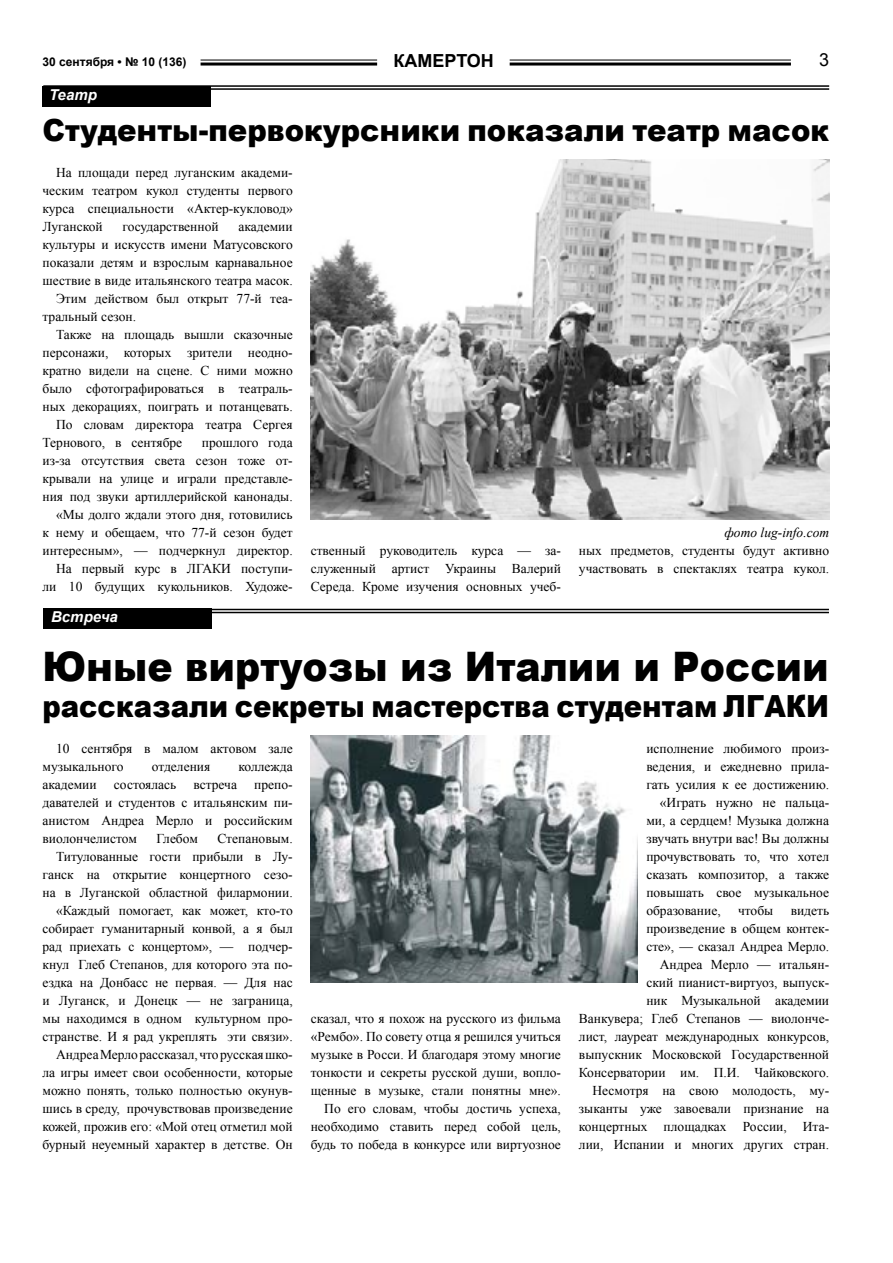
<style>
.page{position:relative;width:893px;height:1263px;background:#fff}
.page>*{position:absolute;margin:0;border:0;box-sizing:border-box;transform-origin:0 0}
.t1{font:900 40.65px "Arial";color:#000;scale:.93 1}
.t2{font:900 30.45px "Arial";color:#000;scale:.9 1}
.t3{font:900 30.45px "Arial";color:#000;scale:.96 1}
.t4{font:700 18px "Arial";color:#000}
.t5{font:18px "Arial";color:#000}
.t6{font:italic 700 15px "Arial";color:#fff}
.t7{font:italic 13.65px "Times New Roman";color:#000101}
.t8{font:13.5px/18px "Times New Roman";color:#000;text-align:right}
.t9{font:700 12px "Arial";color:#000}
</style>
<div class="page">
<hr style="left:510px;top:60px;width:281px;height:1px;background:#000">
<hr style="left:510px;top:63px;width:281px;height:3px;background:#000">
<hr style="left:201px;top:60px;width:176px;height:1px;background:#000">
<hr style="left:201px;top:63px;width:176px;height:3px;background:#000">
<hr style="left:43px;top:88px;width:786px;height:2px;background:#000">
<hr style="left:43px;top:85px;width:786px;height:2px;background:#000">
<div style="left:43px;top:86px;width:168px;height:21px;background:#000"></div>
<hr style="left:43px;top:612px;width:786px;height:1px;background:#000">
<hr style="left:43px;top:609px;width:786px;height:1px;background:#000">
<div style="left:43px;top:609px;width:169px;height:20px;background:#000"></div>
<img style="left:310px;top:159px;width:519px;height:361px">
<img style="left:311px;top:735px;width:327px;height:247px">
<p class="t9" style="left:43px;top:54px;width:146px">30 сентября • № 10 (136)</p>
<h3 class="t4" style="left:394px;top:49px;width:102px">КАМЕРТОН</h3>
<h3 class="t5" style="left:819px;top:48px;width:12px">3</h3>
<p class="t6" style="left:49px;top:85px;width:49px">Театр</p>
<h2 class="t3" style="left:43px;top:108px;width:821px">Студенты-первокурсники показали театр масок</h2>
<p class="t8" style="left:43px;top:163px;width:252px;text-align:justify;text-indent:14px">На площади перед луганским академи&shy;ческим театром кукол студенты первого курса специальности «Актер-кукловод» Луганской</p>
<p class="t8" style="left:123px;top:217px;width:98px">государственной</p>
<p class="t8" style="left:239px;top:217px;width:56px">академии</p>
<p class="t8" style="left:43px;top:235px;width:252px">культуры и искусств имени Матусовского</p>
<p class="t8" style="left:43px;top:253px;width:252px">показали детям и взрослым карнавальное</p>
<p class="t8" style="left:43px;top:271px;width:252px">шествие в виде итальянского театра масок.</p>
<p class="t8" style="left:56px;top:289px;width:238px">Этим действом был открыт 77-й теа-</p>
<p class="t8" style="left:43px;top:307px;width:95px">тральный сезон.</p>
<p class="t8" style="left:56px;top:325px;width:238px">Также на площадь вышли сказочные</p>
<p class="t8" style="left:43px;top:343px;width:252px">персонажи, которых зрители неодно-</p>
<p class="t8" style="left:43px;top:361px;width:252px">кратно видели на сцене. С ними можно</p>
<p class="t8" style="left:43px;top:379px;width:252px">было сфотографироваться в театраль-</p>
<p class="t8" style="left:43px;top:397px;width:252px">ных декорациях, поиграть и потанцевать.</p>
<p class="t8" style="left:56px;top:415px;width:238px">По словам директора театра Сергея</p>
<p class="t8" style="left:43px;top:433px;width:141px">Тернового, в сентябре</p>
<p class="t8" style="left:43px;top:433px;width:252px">прошлого года<br>из-за отсутствия света сезон тоже от&shy;крывали на улице и играли представле&shy;ния под звуки артиллерийской канонады. «Мы долго ждали этого дня, готовились<br>к нему и обещаем, что 77-й сезон будет интересным», — подчеркнул директор.<br>На первый курс в ЛГАКИ поступи&shy;ли 10 будущих кукольников. Художе-</p>
<p class="t8" style="left:311px;top:541px;width:252px;text-align:justify">ственный руководитель курса — за&shy;служенный артист Украины Валерий Середа. Кроме изучения основных учеб-</p>
<p class="t7" style="left:724px;top:523px;width:106px">фото lug-info.com</p>
<p class="t8" style="left:579px;top:541px;width:252px;text-align:left">ных предметов, студенты будут активно участвовать в спектаклях театра кукол.</p>
<p class="t6" style="left:51px;top:607px;width:68px">Встреча</p>
<h1 class="t1" style="left:43px;top:637px;width:847px">Юные виртуозы из Италии и России</h1>
<h2 class="t2" style="left:43px;top:684px;width:875px">рассказали секреты мастерства студентам ЛГАКИ</h2>
<p class="t8" style="left:43px;top:739px;width:252px;text-align:left;text-indent:14px">10 сентября в малом актовом зале музыкального</p>
<p class="t8" style="left:646px;top:739px;width:184px">исполнение любимого произ-</p>
<p class="t8" style="left:646px;top:757px;width:184px">ведения, и ежедневно прила-</p>
<p class="t8" style="left:646px;top:775px;width:184px">гать усилия к ее достижению.</p>
<p class="t8" style="left:660px;top:793px;width:171px">«Играть нужно не пальца-</p>
<p class="t8" style="left:646px;top:811px;width:184px">ми, а сердцем! Музыка должна</p>
<p class="t8" style="left:646px;top:829px;width:184px">звучать внутри вас! Вы должны</p>
<p class="t8" style="left:646px;top:847px;width:184px">прочувствовать то, что хотел</p>
<p class="t8" style="left:646px;top:865px;width:184px">сказать композитор, а также</p>
<p class="t8" style="left:646px;top:883px;width:184px">повышать свое музыкальное</p>
<p class="t8" style="left:646px;top:901px;width:76px">образование,</p>
<p class="t8" style="left:738px;top:901px;width:37px">чтобы</p>
<p class="t8" style="left:152px;top:757px;width:60px">отделения</p>
<p class="t8" style="left:239px;top:757px;width:56px">коллежда</p>
<p class="t8" style="left:43px;top:775px;width:252px;text-align:justify;text-indent:212px">препо&shy;давателей и студентов с итальянским пи&shy;анистом Андреа Мерло и российским виолончелистом</p>
<p class="t8" style="left:43px;top:775px;width:56px">академии</p>
<p class="t8" style="left:114px;top:775px;width:64px">состоялась</p>
<p class="t8" style="left:194px;top:775px;width:45px">встреча</p>
<p class="t8" style="left:156px;top:829px;width:43px">Глебом</p>
<p class="t8" style="left:43px;top:829px;width:252px">Степановым.<br>Титулованные гости прибыли в Лу&shy;ганск на открытие концертного сезо&shy;на в Луганской областной филармонии. «Каждый помогает, как может, кто-то собирает гуманитарный конвой, а я был рад приехать с концертом», — подчер&shy;кнул Глеб Степанов, для которого эта по&shy;ездка на Донбасс не первая. — Для нас и Луганск, и Донецк — не заграница, мы находимся в одном культурном про&shy;странстве. И я рад укреплять эти связи».<br>Андреа Мерло рассказал, что русская шко&shy;ла игры имеет свои особенности, которые можно понять, только полностью окунув&shy;шись в среду, прочувствовав произведение кожей, прожив его: «Мой отец отметил мой бурный неуемный характер в детстве. Он</p>
<p class="t8" style="left:579px;top:901px;width:252px">видеть<br>произведение в общем контек-<br>сте», — сказал Андреа Мерло.<br>Андреа Мерло — итальян-<br>ский пианист-виртуоз, выпуск-<br>ник Музыкальной академии<br>Ванкувера; Глеб Степанов — виолонче&shy;лист, лауреат международных конкурсов, выпускник Московской Государственной<br>Консерватории им. П.И. Чайковского.<br>Несмотря на свою молодость, му&shy;зыканты уже завоевали признание на концертных площадках России, Ита&shy;лии, Испании и многих других стран.</p>
<p class="t8" style="left:311px;top:1009px;width:252px">сказал, что я похож на русского из фильма «Рембо». По совету отца я решился учиться музыке в Росси. И благодаря этому многие тонкости и секреты русской души, вопло&shy;щенные в музыке, стали понятны мне».<br>По его словам, чтобы достичь успеха, необходимо ставить перед собой цель, будь то победа в конкурсе или виртуозное</p>
</div>
